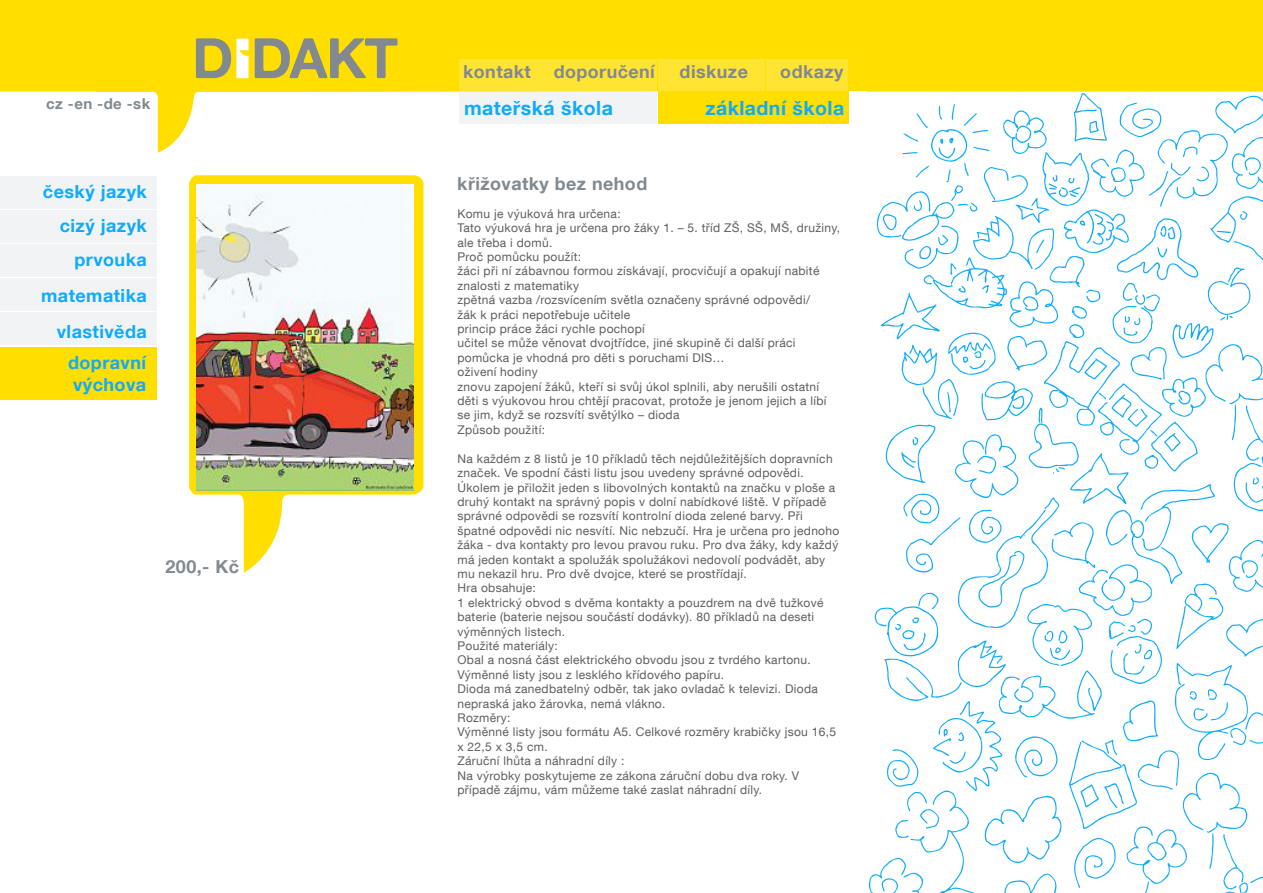
<style>
.page{position:relative;width:1263px;height:893px;background:#ffde00}
.page>*{position:absolute;margin:0;border:0;box-sizing:border-box;transform-origin:0 0}
.t1{font:700 19.5px "Helvetica Neue LT Com";letter-spacing:.025em;color:#10abf9}
.t2{font:700 18px/33.8px "Helvetica Neue LT Com";letter-spacing:.025em;color:#10abf9;text-align:right}
.t3{font:700 17.85px "Helvetica Neue LT Com";letter-spacing:.025em;color:#82898f}
.t4{font:700 15px "Helvetica Neue LT Com";letter-spacing:.025em;color:#82898f}
.t5{font:12px/14.4px "Helvetica Neue LT Com";letter-spacing:.025em;color:#5d5e60}
</style>
<div class="page">
<div style="left:0;top:91px;width:1263px;height:802px;background:#fff"></div>
<div style="left:459px;top:91px;width:198px;height:32px;background:#f2f3f4"></div>
<div style="left:0;top:177px;width:157px;height:32px;background:#f2f3f4"></div>
<div style="left:0;top:210px;width:157px;height:32px;background:#f2f3f4"></div>
<div style="left:0;top:244px;width:157px;height:32px;background:#f2f3f4"></div>
<div style="left:0;top:278px;width:157px;height:32px;background:#f2f3f4"></div>
<div style="left:0;top:313px;width:157px;height:32px;background:#f2f3f4"></div>
<div style="left:0;top:347px;width:157px;height:52px;background:#ffde00"></div>
<div style="left:459px;top:60px;width:83px;height:32px;background:#ffe432"></div>
<div style="left:543px;top:60px;width:114px;height:32px;background:#ffe432"></div>
<div style="left:658px;top:60px;width:107px;height:32px;background:#ffe432"></div>
<div style="left:767px;top:60px;width:81px;height:32px;background:#ffe432"></div>
<div style="left:658px;top:91px;width:191px;height:32px;background:#ffde00"></div>
<svg style="left:255px;top:38px;width:143px;height:40px"></svg>
<svg style="left:196px;top:38px;width:53px;height:40px"></svg>
<svg style="left:868px;top:93px;width:395px;height:800px;background:#f2fafe"></svg>
<svg style="left:189px;top:175px;width:235px;height:398px;fill:#fff"></svg>
<img style="left:196px;top:184px;width:217px;height:306px">
<p class="t4" style="left:46px;top:95px;width:106px">cz -en -de -sk</p>
<p class="t2" style="left:43px;top:174px;width:105px">český jazyk cizý jazyk</p>
<p class="t2" style="left:74px;top:243px;width:74px">prvouka</p>
<p class="t2" style="left:41px;top:278px;width:107px">matematika</p>
<p class="t2" style="left:57px;top:315px;width:92px;line-height:31.5px;text-align:center">vlastivěda dopravní</p>
<p class="t2" style="left:73px;top:367px;width:75px">výchova</p>
<p class="t3" style="left:166px;top:556px;width:75px">200,- Kč</p>
<p class="t3" style="left:463px;top:61px;width:69px">kontakt</p>
<p class="t3" style="left:554px;top:60px;width:103px">doporučení</p>
<p class="t3" style="left:680px;top:60px;width:70px">diskuze</p>
<p class="t3" style="left:780px;top:60px;width:65px">odkazy</p>
<p class="t1" style="left:464px;top:95px;width:150px">mateřská škola</p>
<p class="t1" style="left:705px;top:95px;width:140px">základní škola</p>
<p class="t3" style="left:457px;top:172px;width:192px">křižovatky bez nehod</p>
<p class="t5" style="left:458px;top:206px;width:384px">Komu je výuková hra určena:<br>Tato výuková hra je určena pro žáky 1. – 5. tříd ZŠ, SŠ, MŠ, družiny, ale třeba i domů.<br>Proč pomůcku použít:<br>žáci při ní zábavnou formou získávají, procvičují a opakují nabité znalosti z matematiky<br>zpětná vazba /rozsvícením světla označeny správné odpovědi/<br>žák k práci nepotřebuje učitele<br>princip práce žáci rychle pochopí<br>učitel se může věnovat dvojtřídce, jiné skupině či další práci pomůcka je vhodná pro děti s poruchami DIS…<br>oživení hodiny<br>znovu zapojení žáků, kteří si svůj úkol splnili, aby nerušili ostatní děti s výukovou hrou chtějí pracovat, protože je jenom jejich a líbí se jim, když se rozsvítí světýlko – dioda<br>Způsob použití:</p>
<p class="t5" style="left:458px;top:451px;width:383px">Na každém z 8 listů je 10 příkladů těch nejdůležitějších dopravních značek. Ve spodní části listu jsou uvedeny správné odpovědi.<br>Úkolem je přiložit jeden s libovolných kontaktů na značku v ploše a druhý kontakt na správný popis v dolní nabídkové liště. V případě správné odpovědi se rozsvítí kontrolní dioda zelené barvy. Při špatné odpovědi nic nesvítí. Nic nebzučí. Hra je určena pro jednoho žáka - dva kontakty pro levou pravou ruku. Pro dva žáky, kdy každý má jeden kontakt a spolužák spolužákovi nedovolí podvádět, aby mu nekazil hru. Pro dvě dvojce, které se prostřídají.<br>Hra obsahuje:<br>1 elektrický obvod s dvěma kontakty a pouzdrem na dvě tužkové baterie (baterie nejsou součástí dodávky). 80 příkladů na deseti výměnných listech.<br>Použité materiály:<br>Obal a nosná část elektrického obvodu jsou z tvrdého kartonu.<br>Výměnné listy jsou z lesklého křídového papíru.<br>Dioda má zanedbatelný odběr, tak jako ovladač k televizi. Dioda nepraská jako žárovka, nemá vlákno.<br>Rozměry:<br>Výměnné listy jsou formátu A5. Celkové rozměry krabičky jsou 16,5 x 22,5 x 3,5 cm.<br>Záruční lhůta a náhradní díly :<br>Na výrobky poskytujeme ze zákona záruční dobu dva roky. V případě zájmu, vám můžeme také zaslat náhradní díly.</p>
</div>
